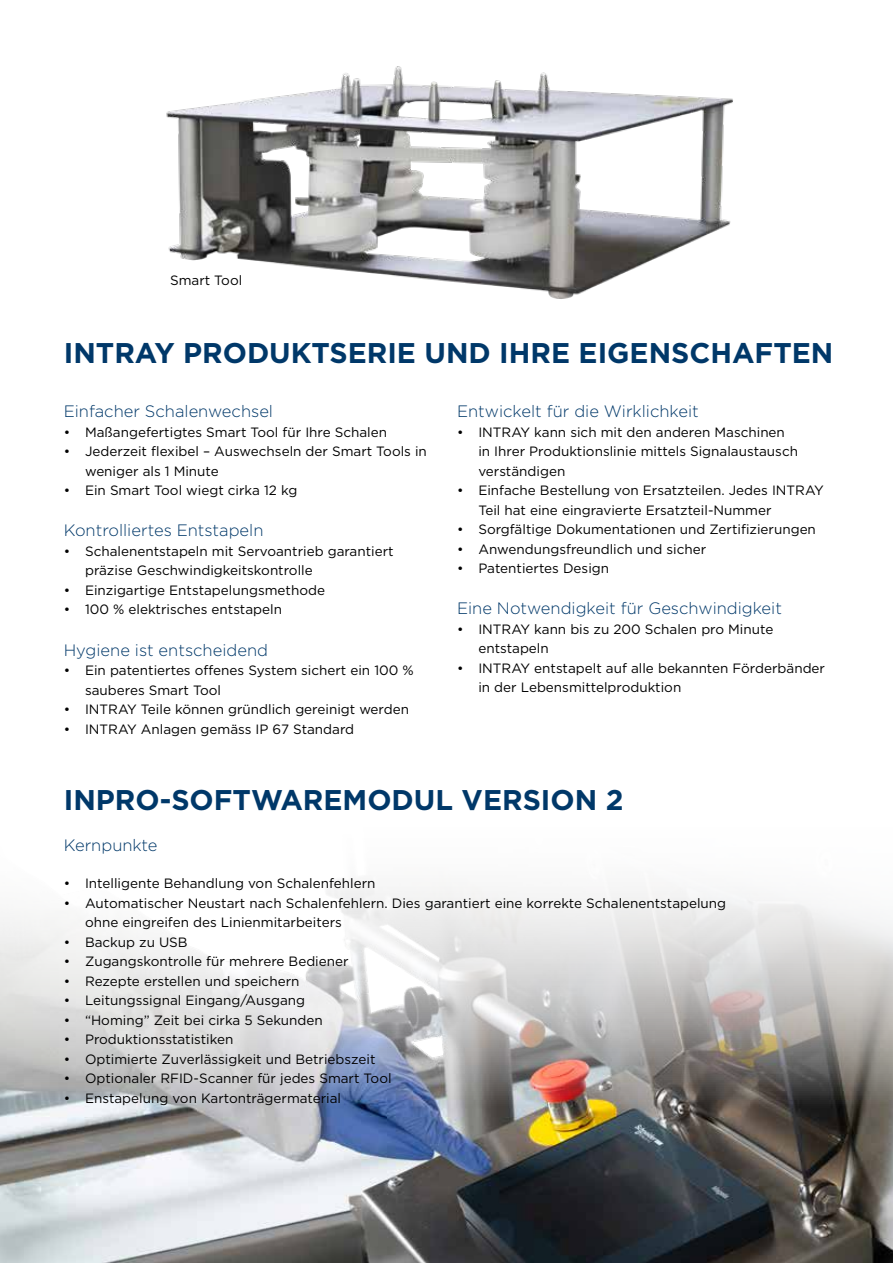
<style>
.page{position:relative;width:893px;height:1263px;background:#fff}
.page>*{position:absolute;margin:0;border:0;box-sizing:border-box;transform-origin:0 0}
.t1{font:700 28.5px "Gotham";color:#003869}
.t2{font:300 16.5px "Gotham";color:#003869}
.t3{font:13.5px/19.5px "Gotham";color:#000}
</style>
<div class="page">
<img style="left:0;top:882px;width:893px;height:381px">
<img style="left:166px;top:66px;width:567px;height:233px">
<p class="t3" style="left:170px;top:270px;width:74px">Smart Tool</p>
<h1 class="t1" style="left:64px;top:334px;width:771px">INTRAY PRODUKTSERIE UND IHRE EIGENSCHAFTEN</h1>
<p class="t2" style="left:64px;top:401px;width:211px">Einfacher Schalenwechsel</p>
<p class="t3" style="left:64px;top:422px;width:325px">• Maßangefertigtes Smart Tool für Ihre Schalen</p>
<p class="t3" style="left:85px;top:441px;width:343px;text-indent:-21px">• Jederzeit flexibel – Auswechseln der Smart Tools in weniger als 1 Minute</p>
<p class="t3" style="left:64px;top:480px;width:235px">• Ein Smart Tool wiegt cirka 12 kg</p>
<p class="t2" style="left:64px;top:520px;width:201px">Kontrolliertes Entstapeln</p>
<p class="t3" style="left:85px;top:541px;width:310px;text-indent:-21px">• Schalenentstapeln mit Servoantrieb garantiert präzise Geschwindigkeitskontrolle</p>
<p class="t3" style="left:64px;top:580px;width:263px">• Einzigartige Entstapelungsmethode</p>
<p class="t3" style="left:64px;top:600px;width:220px">• 100 % elektrisches entstapeln</p>
<p class="t2" style="left:64px;top:639px;width:206px">Hygiene ist entscheidend</p>
<p class="t3" style="left:85px;top:660px;width:330px;text-indent:-21px">• Ein patentiertes offenes System sichert ein 100 % sauberes Smart Tool</p>
<p class="t3" style="left:64px;top:699px;width:347px">• INTRAY Teile können gründlich gereinigt werden</p>
<p class="t3" style="left:64px;top:719px;width:292px">• INTRAY Anlagen gemäss IP 67 Standard</p>
<p class="t2" style="left:457px;top:401px;width:243px">Entwickelt für die Wirklichkeit</p>
<p class="t3" style="left:478px;top:422px;width:321px;text-indent:-21px">• INTRAY kann sich mit den anderen Maschinen in Ihrer Produktionslinie mittels Signalaustausch verständigen</p>
<p class="t3" style="left:478px;top:480px;width:347px;text-indent:-21px">• Einfache Bestellung von Ersatzteilen. Jedes INTRAY<br>Teil hat eine eingravierte Ersatzteil-Nummer</p>
<p class="t3" style="left:457px;top:519px;width:360px">• Sorgfältige Dokumentationen und Zertifizierungen</p>
<p class="t3" style="left:457px;top:539px;width:251px">• Anwendungsfreundlich und sicher</p>
<p class="t3" style="left:457px;top:558px;width:154px">• Patentiertes Design</p>
<p class="t2" style="left:457px;top:598px;width:326px">Eine Notwendigkeit für Geschwindigkeit</p>
<p class="t3" style="left:478px;top:619px;width:296px;text-indent:-21px">• INTRAY kann bis zu 200 Schalen pro Minute entstapeln</p>
<p class="t3" style="left:478px;top:658px;width:348px;text-indent:-21px">• INTRAY entstapelt auf alle bekannten Förderbänder in der Lebensmittelproduktion</p>
<h1 class="t1" style="left:64px;top:780px;width:561px">INPRO-SOFTWAREMODUL VERSION 2</h1>
<p class="t2" style="left:64px;top:834px;width:95px">Kernpunkte</p>
<p class="t3" style="left:64px;top:873px;width:313px">• Intelligente Behandlung von Schalenfehlern</p>
<p class="t3" style="left:85px;top:893px;width:643px;text-indent:-21px">• Automatischer Neustart nach Schalenfehlern. Dies garantiert eine korrekte Schalenentstapelung ohne eingreifen des Linienmitarbeiters</p>
<p class="t3" style="left:64px;top:932px;width:125px">• Backup zu USB</p>
<p class="t3" style="left:64px;top:951px;width:286px">• Zugangskontrolle für mehrere Bediener</p>
<p class="t3" style="left:64px;top:971px;width:237px">• Rezepte erstellen und speichern</p>
<p class="t3" style="left:64px;top:990px;width:243px">• Leitungssignal Eingang/Ausgang</p>
<p class="t3" style="left:64px;top:1010px;width:261px">• “Homing” Zeit bei cirka 5 Sekunden</p>
<p class="t3" style="left:64px;top:1029px;width:171px">• Produktionsstatistiken</p>
<p class="t3" style="left:64px;top:1049px;width:313px">• Optimierte Zuverlässigkeit und Betriebszeit</p>
<p class="t3" style="left:64px;top:1068px;width:329px">• Optionaler RFID-Scanner für jedes Smart Tool</p>
<p class="t3" style="left:64px;top:1088px;width:279px">• Enstapelung von Kartonträgermaterial</p>
</div>
